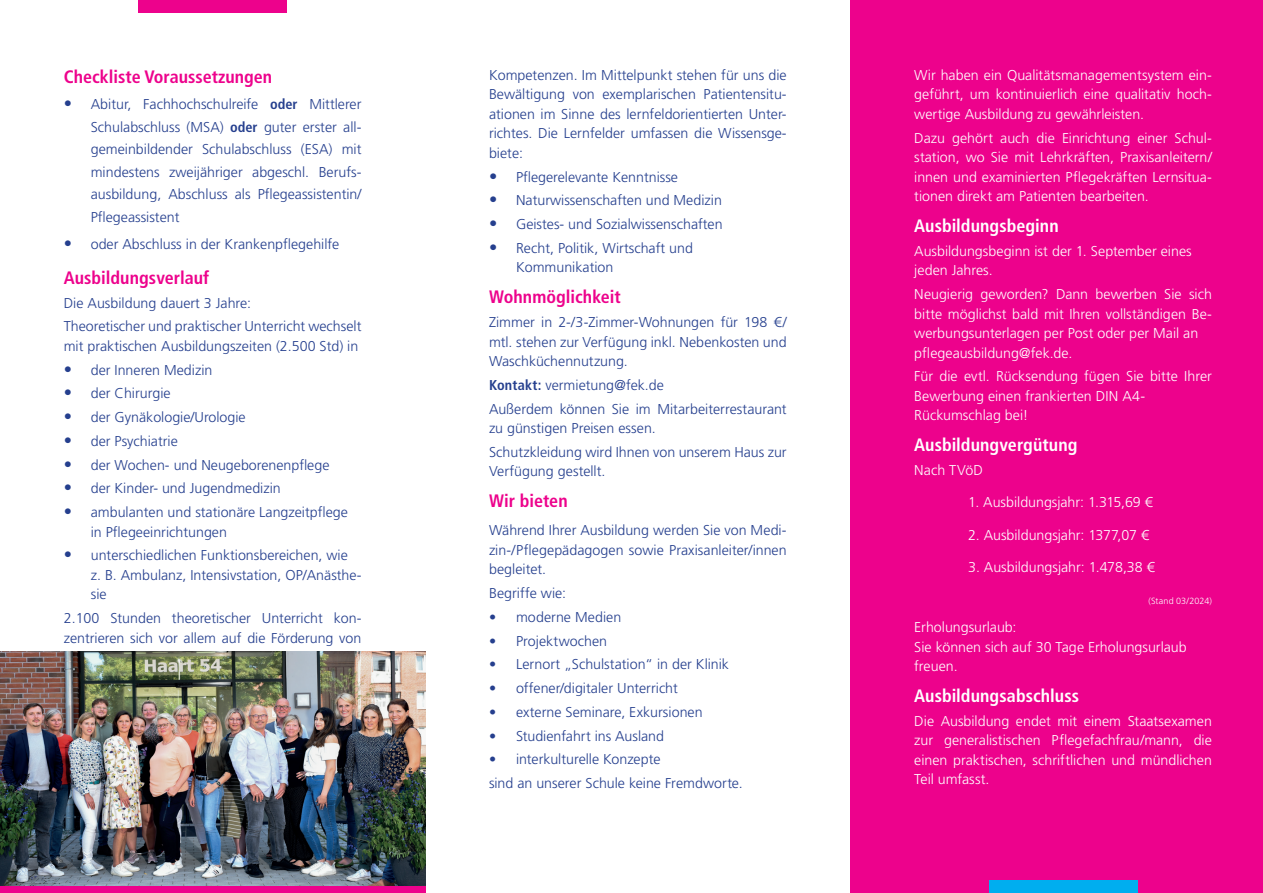
<style>
.page{position:relative;width:1263px;height:893px;background:#fff}
.page>*{position:absolute;margin:0;border:0;box-sizing:border-box;transform-origin:0 0}
.t1{font:700 condensed 18px "Frutiger LT Pro";color:#ed028c}
.t2{font:700 condensed 18px "Frutiger LT Pro";letter-spacing:.005em;color:#fff}
.t3{font:300 14.25px/19.5px "Frutiger LT Pro";color:#253f8e}
.t4{font:300 14.25px/19.5px "Frutiger LT Pro";color:#fff}
.t5{font:300 9px "Frutiger LT Pro";letter-spacing:.005em;color:#fff}
.s1{font-size:16.5px}
.s2{font-weight:700;font-stretch:condensed}
</style>
<div class="page">
<div style="left:850px;top:0;width:413px;height:893px;background:#ed028c"></div>
<img style="left:0;top:651px;width:425px;height:236px">
<div style="left:0;top:887px;width:425px;height:6px;background:#ed028c"></div>
<div style="left:138px;top:0;width:149px;height:13px;background:#ed028c"></div>
<div style="left:989px;top:880px;width:148px;height:13px;background:#00aeef"></div>
<p class="t1" style="left:64px;top:66px;width:210px">Checkliste Voraussetzungen</p>
<p class="t3" style="left:91px;top:93px;width:272px;line-height:22.5px;text-align:justify;text-indent:-27px"><span class="s1">•</span> Abitur, Fachhochschulreife <span class="s2">oder</span> Mittlerer Schulabschluss (MSA) <span class="s2">oder</span> guter erster all&shy;gemeinbildender Schulabschluss (ESA) mit mindestens zweijähriger abgeschl. Berufs&shy;ausbildung, Abschluss als Pflegeassistentin/ Pflegeassistent</p>
<p class="t3" style="left:64px;top:234px;width:277px"><span class="s1">•</span> oder Abschluss in der Krankenpflegehilfe</p>
<p class="t1" style="left:64px;top:267px;width:147px">Ausbildungsverlauf</p>
<p class="t3" style="left:64px;top:291px;width:299px;line-height:23.7px">Die Ausbildung dauert 3 Jahre:<br>Theoretischer und praktischer Unterricht wechselt</p>
<p class="t3" style="left:64px;top:336px;width:296px">mit praktischen Ausbildungszeiten (2.500 Std) in</p>
<p class="t3" style="left:64px;top:360px;width:150px"><span class="s1">•</span> der Inneren Medizin</p>
<p class="t3" style="left:64px;top:384px;width:108px"><span class="s1">•</span> der Chirurgie</p>
<p class="t3" style="left:64px;top:408px;width:183px"><span class="s1">•</span> der Gynäkologie/Urologie</p>
<p class="t3" style="left:64px;top:431px;width:116px"><span class="s1">•</span> der Psychiatrie</p>
<p class="t3" style="left:64px;top:455px;width:267px"><span class="s1">•</span> der Wochen- und Neugeborenenpflege</p>
<p class="t3" style="left:64px;top:479px;width:219px"><span class="s1">•</span> der Kinder- und Jugendmedizin</p>
<p class="t3" style="left:91px;top:503px;width:259px;text-indent:-27px"><span class="s1">•</span> ambulanten und stationäre Langzeitpflege in Pflegeeinrichtungen</p>
<p class="t3" style="left:91px;top:546px;width:272px;text-indent:-27px"><span class="s1">•</span> unterschiedlichen Funktionsbereichen, wie z. B. Ambulanz, Intensivstation, OP/Anästhe&shy;sie</p>
<p class="t3" style="left:64px;top:609px;width:299px">2.100 Stunden theoretischer Unterricht kon&shy;zentrieren sich vor allem auf die Förderung von</p>
<p class="t3" style="left:489px;top:65px;width:299px;text-align:justify">Kompetenzen. Im Mittelpunkt stehen für uns die Bewältigung von exemplarischen Patientensitu&shy;ationen im Sinne des lernfeldorientierten Unter&shy;richtes. Die Lernfelder umfassen die Wissensge&shy;biete:</p>
<p class="t3" style="left:489px;top:167px;width:191px"><span class="s1">•</span> Pflegerelevante Kenntnisse</p>
<p class="t3" style="left:489px;top:191px;width:234px"><span class="s1">•</span> Naturwissenschaften und Medizin</p>
<p class="t3" style="left:489px;top:214px;width:235px"><span class="s1">•</span> Geistes- und Sozialwissenschaften</p>
<p class="t3" style="left:516px;top:238px;width:178px;text-indent:-27px"><span class="s1">•</span> Recht, Politik, Wirtschaft und<br>Kommunikation</p>
<p class="t1" style="left:489px;top:286px;width:133px">Wohnmöglichkeit</p>
<p class="t3" style="left:489px;top:312px;width:299px;text-align:justify">Zimmer in 2-/3-Zimmer-Wohnungen für 198 €/ mtl. stehen zur Verfügung inkl. Nebenkosten und Waschküchennutzung.</p>
<p class="t3" style="left:489px;top:373px;width:299px;line-height:23.7px"><span class="s2">Kontakt:</span> vermietung@fek.de<br>Außerdem können Sie im Mitarbeiterrestaurant</p>
<p class="t3" style="left:489px;top:416px;width:299px;line-height:23.7px">zu günstigen Preisen essen.<br>Schutzkleidung wird Ihnen von unserem Haus zur</p>
<p class="t3" style="left:489px;top:462px;width:118px">Verfügung gestellt.</p>
<p class="t1" style="left:489px;top:490px;width:80px">Wir bieten</p>
<p class="t3" style="left:489px;top:521px;width:299px;text-align:justify">Während Ihrer Ausbildung werden Sie von Medi&shy;zin-/Pflegepädagogen sowie Praxisanleiter/innen begleitet.</p>
<p class="t3" style="left:489px;top:583px;width:78px">Begriffe wie:</p>
<p class="t3" style="left:489px;top:607px;width:134px">• moderne Medien</p>
<p class="t3" style="left:489px;top:631px;width:120px">• Projektwochen</p>
<p class="t3" style="left:489px;top:655px;width:241px">• Lernort „Schulstation“ in der Klinik</p>
<p class="t3" style="left:489px;top:678px;width:190px">• offener/digitaler Unterricht</p>
<p class="t3" style="left:489px;top:702px;width:215px">• externe Seminare, Exkursionen</p>
<p class="t3" style="left:489px;top:726px;width:177px">• Studienfahrt ins Ausland</p>
<p class="t3" style="left:489px;top:748px;width:255px;line-height:23.7px">• interkulturelle Konzepte<br>sind an unserer Schule keine Fremdworte.</p>
<p class="t4" style="left:914px;top:65px;width:299px;text-align:justify">Wir haben ein Qualitätsmanagementsystem ein&shy;geführt, um kontinuierlich eine qualitativ hoch&shy;wertige Ausbildung zu gewährleisten.</p>
<p class="t4" style="left:914px;top:128px;width:299px;text-align:justify">Dazu gehört auch die Einrichtung einer Schul&shy;station, wo Sie mit Lehrkräften, Praxisanleitern/ innen und examinierten Pflegekräften Lernsitua&shy;tionen direkt am Patienten bearbeiten.</p>
<p class="t2" style="left:914px;top:215px;width:146px">Ausbildungsbeginn</p>
<p class="t4" style="left:914px;top:241px;width:279px">Ausbildungsbeginn ist der 1. September eines jeden Jahres.</p>
<p class="t4" style="left:914px;top:284px;width:299px">Neugierig geworden? Dann bewerben Sie sich bitte möglichst bald mit Ihren vollständigen Be&shy;werbungsunterlagen per Post oder per Mail an pflegeausbildung@fek.de.</p>
<p class="t4" style="left:914px;top:367px;width:299px">Für die evtl. Rücksendung fügen Sie bitte Ihrer<br>Bewerbung einen frankierten DIN A4-<br>Rückumschlag bei!</p>
<p class="t2" style="left:914px;top:434px;width:165px">Ausbildungvergütung</p>
<p class="t4" style="left:914px;top:460px;width:70px">Nach TVöD</p>
<p class="t4" style="left:968px;top:493px;width:186px">1. Ausbildungsjahr: 1.315,69 €</p>
<p class="t4" style="left:968px;top:525px;width:182px">2. Ausbildungsjahr: 1377,07 €</p>
<p class="t4" style="left:968px;top:557px;width:188px">3. Ausbildungsjahr: 1.478,38 €</p>
<p class="t5" style="left:1149px;top:596px;width:65px">(Stand 03/2024)</p>
<p class="t4" style="left:914px;top:617px;width:274px">Erholungsurlaub:<br>Sie können sich auf 30 Tage Erholungsurlaub freuen.</p>
<p class="t2" style="left:914px;top:685px;width:166px">Ausbildungsabschluss</p>
<p class="t4" style="left:914px;top:711px;width:299px;text-align:justify">Die Ausbildung endet mit einem Staatsexamen zur generalistischen Pflegefachfrau/mann, die einen praktischen, schriftlichen und mündlichen Teil umfasst.</p>
</div>
